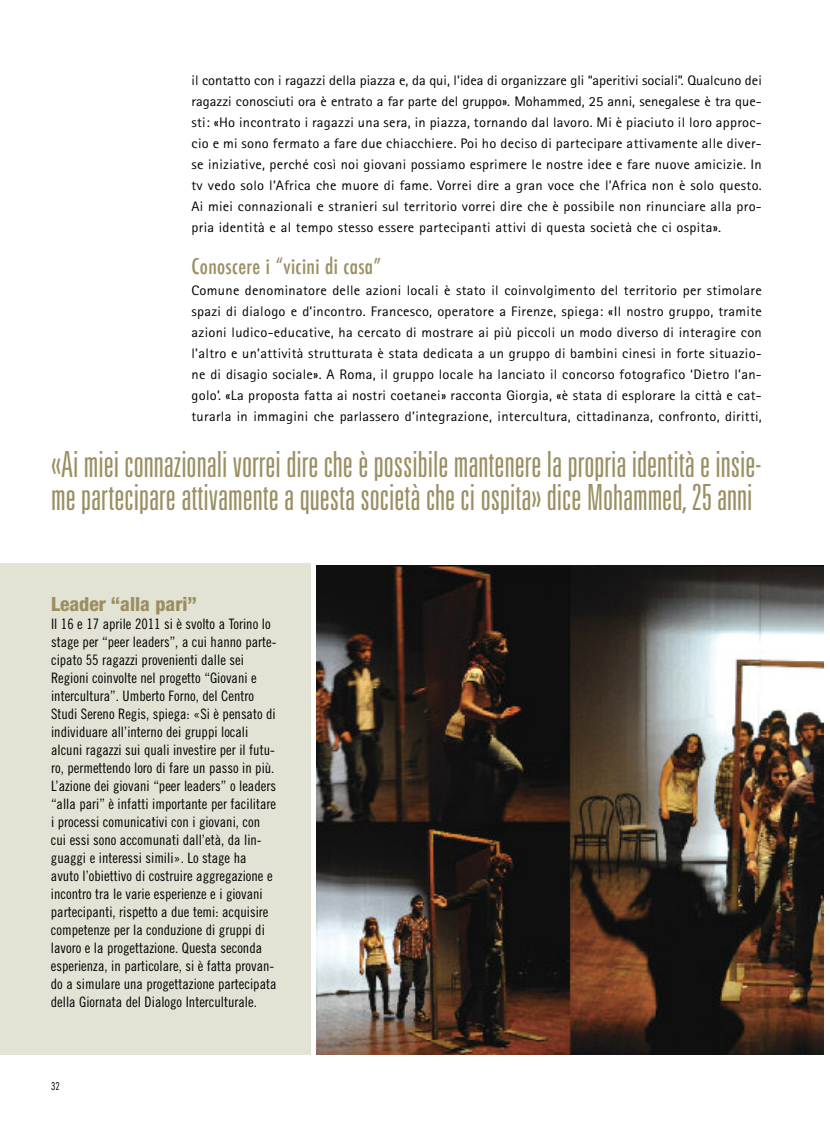
<style>
.page{position:relative;width:830px;height:1127px;background:#fff}
.page>*{position:absolute;margin:0;border:0;box-sizing:border-box;transform-origin:0 0}
.t1{font:300 ultra-condensed 36px/33px "Univers";color:#9b8f62}
.t2{font:500 condensed 21px "Futura";letter-spacing:.015em;color:#9b8f62}
.t3{font:800 condensed 19.5px "Helvetica Neue";color:#9b8f62}
.t4{font:14.4px/18px "Trade Gothic Cond Eighteen";color:#000}
.t5{font:13.8px/21px "Rotis Sans Serif";letter-spacing:.02em;color:#000;text-align:justify;scale:1.05 1}
.t6{font:300 condensed 10.5px "Futura";color:#000}
</style>
<div class="page">
<div style="left:0;top:564px;width:311px;height:490px;background:#e2e3d4"></div>
<img style="left:316px;top:565px;width:506px;height:489px">
<p class="t5" style="left:191px;top:71px;width:544px">il contatto con i ragazzi della piazza e, da qui, l’idea di organizzare gli “aperitivi sociali”. Qualcuno dei ragazzi conosciuti ora è entrato a far parte del gruppo». Mohammed, 25 anni, senegalese è tra que&shy;sti: «Ho incontrato i ragazzi una sera, in piazza, tornando dal lavoro. Mi è piaciuto il loro approc&shy;cio e mi sono fermato a fare due chiacchiere. Poi ho deciso di partecipare attivamente alle diver&shy;se iniziative, perché così noi giovani possiamo esprimere le nostre idee e fare nuove amicizie. In tv vedo solo l’Africa che muore di fame. Vorrei dire a gran voce che l’Africa non è solo questo.<br>Ai miei connazionali e stranieri sul territorio vorrei dire che è possibile non rinunciare alla pro&shy;pria identità e al tempo stesso essere partecipanti attivi di questa società che ci ospita».</p>
<h2 class="t2" style="left:191px;top:253px;width:191px">Conoscere i “vicini di casa”</h2>
<p class="t5" style="left:191px;top:281px;width:544px">Comune denominatore delle azioni locali è stato il coinvolgimento del territorio per stimolare spazi di dialogo e d’incontro. Francesco, operatore a Firenze, spiega: «Il nostro gruppo, tramite azioni ludico-educative, ha cercato di mostrare ai più piccoli un modo diverso di interagire con l’altro e un’attività strutturata è stata dedicata a un gruppo di bambini cinesi in forte situazio&shy;ne di disagio sociale». A Roma, il gruppo locale ha lanciato il concorso fotografico ‘Dietro l’an&shy;golo’. «La proposta fatta ai nostri coetanei» racconta Giorgia, «è stata di esplorare la città e cat&shy;turarla in immagini che parlassero d’integrazione, intercultura, cittadinanza, confronto, diritti,</p>
<h1 class="t1" style="left:51px;top:449px;width:711px">«Ai miei connazionali vorrei dire che è possibile mantenere la propria identità e insie&shy;me partecipare attivamente a questa società che ci ospita» dice Mohammed,25 anni</h1>
<h3 class="t3" style="left:51px;top:597px;width:147px">Leader “alla pari”</h3>
<p class="t4" style="left:51px;top:616px;width:227px">Il 16 e 17 aprile 2011 si è svolto a Torino lo stage per “peer leaders”, a cui hanno parte&shy;cipato 55 ragazzi provenienti dalle sei Regioni coinvolte nel progetto “Giovani e intercultura”. Umberto Forno, del Centro Studi Sereno Regis, spiega: «Si è pensato di individuare all’interno dei gruppi locali alcuni ragazzi sui quali investire per il futu&shy;ro, permettendo loro di fare un passo in più.<br>L’azione dei giovani “peer leaders” o leaders “alla pari” è infatti importante per facilitare i processi comunicativi con i giovani, con cui essi sono accomunati dall’età, da lin&shy;guaggi e interessi simili». Lo stage ha avuto l’obiettivo di costruire aggregazione e incontro tra le varie esperienze e i giovani partecipanti, rispetto a due temi: acquisire competenze per la conduzione di gruppi di lavoro e la progettazione. Questa seconda esperienza, in particolare, si è fatta provan&shy;do a simulare una progettazione partecipata della Giornata del Dialogo Interculturale.</p>
<p class="t6" style="left:51px;top:1081px;width:10px">32</p>
</div>
